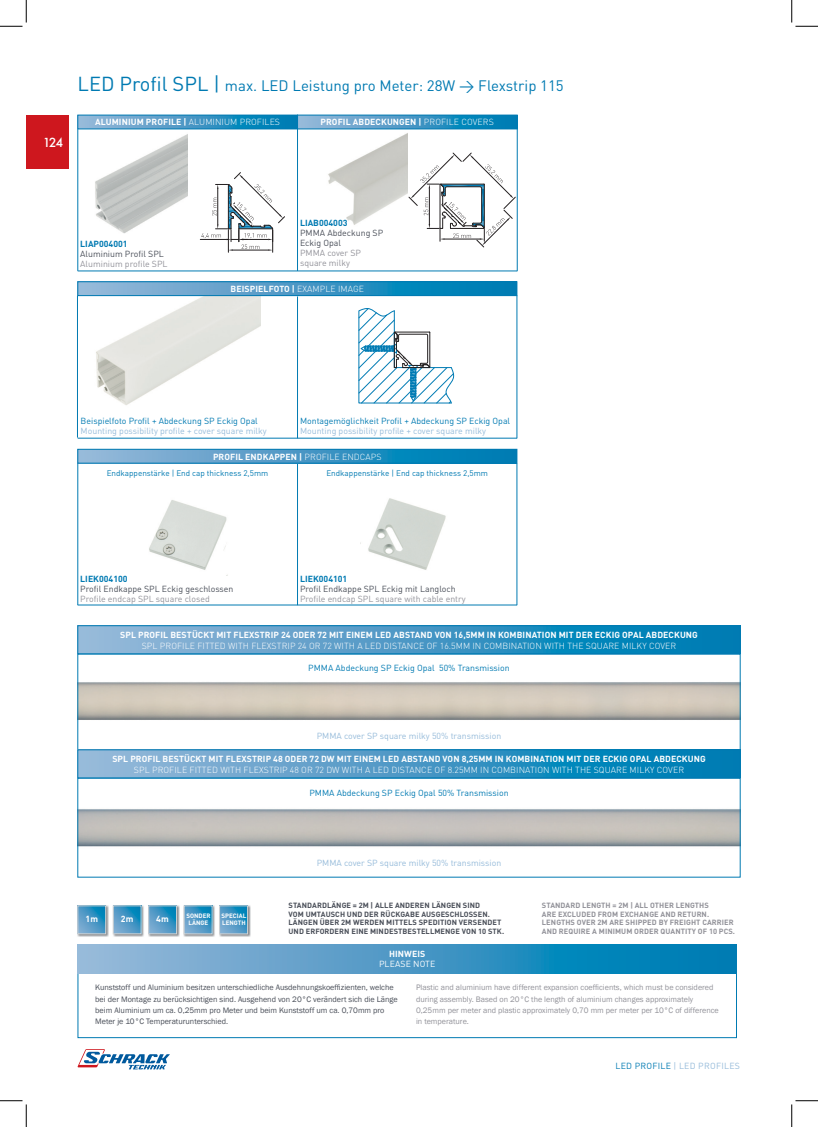
<style>
.page{position:relative;width:818px;height:1127px;background:#fff}
.page>*{position:absolute;margin:0;border:0;box-sizing:border-box;transform-origin:0 0}
.t1{font:15px "DIN Pro";color:#007ab2}
.t2{font:500 13.75px "Futura PT";color:#fff}
.t3{font:700 8.75px "DIN Pro";letter-spacing:.01em;color:#fff}
.t4{font:300 8.75px "DIN Pro";letter-spacing:.01em;color:#fff}
.t5{font:8.75px "DIN Pro";color:#007ab2}
.t6{font:8.75px "DIN Pro";color:#96bbda}
.t7{font:8.75px/10px "DIN Pro";color:#494e58}
.t8{font:8.75px/10px "DIN Pro";color:#929299}
.t9{font:700 8.75px "DIN Pro";color:#007ab2}
.t10{font:8.75px "DIN Pro";letter-spacing:.03em;color:#96bbda}
.t11{font:8.75px "DIN Pro";letter-spacing:.01em;color:#fff}
.t12{font:8.12px/11.2px "Franklin Gothic";color:#494e58}
.t13{font:8.12px/11.2px "Franklin Gothic";color:#929299}
.t14{font:8.12px "DIN Pro";color:#007ab2}
.t15{font:700 7.5px/8.8px "DIN Pro";letter-spacing:.01em;color:#494e58}
.t16{font:700 7.5px/8.8px "DIN Pro";letter-spacing:.01em;color:#929299}
.t17{font:7.5px/7.5px "DIN Pro";color:#fff;text-align:center}
.t18{font:700 6.25px/6.9px "DIN Pro";color:#fff}
.s1{font-size:20px}
.s2{font-weight:300}
.s3{color:#007ab2}
</style>
<div class="page">
<svg style="left:78px;top:1049px;width:92px;height:20px"></svg>
<div style="left:26px;top:115px;width:43px;height:53px;background:#ce171e"></div>
<img style="left:79px;top:129px;width:108px;height:105px">
<img style="left:86px;top:296px;width:174px;height:109px">
<img style="left:77px;top:905px;width:32px;height:31px">
<svg style="left:80px;top:907px;width:24px;height:24px"></svg>
<div style="left:78px;top:905px;width:28px;height:28px;border:1px solid #d1d3d4"></div>
<img style="left:112px;top:905px;width:32px;height:31px">
<svg style="left:115px;top:907px;width:24px;height:24px"></svg>
<div style="left:113px;top:905px;width:28px;height:28px;border:1px solid #d1d3d4"></div>
<img style="left:148px;top:905px;width:32px;height:31px">
<svg style="left:150px;top:907px;width:25px;height:24px"></svg>
<div style="left:148px;top:905px;width:29px;height:28px;border:1px solid #d1d3d4"></div>
<img style="left:183px;top:905px;width:32px;height:31px">
<svg style="left:186px;top:907px;width:24px;height:24px"></svg>
<div style="left:184px;top:905px;width:28px;height:28px;border:1px solid #d1d3d4"></div>
<svg style="left:78px;top:944px;width:659px;height:28px;background:#4498c5"></svg>
<img style="left:219px;top:905px;width:32px;height:31px">
<svg style="left:221px;top:907px;width:25px;height:24px"></svg>
<div style="left:219px;top:905px;width:29px;height:28px;border:1px solid #d1d3d4"></div>
<svg style="left:409px;top:153px;width:106px;height:94px"></svg>
<img style="left:310px;top:129px;width:97px;height:96px">
<hr style="left:517px;top:129px;width:1px;height:142px;background:#007ab2">
<svg style="left:299px;top:117px;width:216px;height:10px;background:#4498c5"></svg>
<div style="left:297px;top:115px;width:220px;height:14px;border:1px solid #007ab2"></div>
<svg style="left:200px;top:172px;width:85px;height:80px"></svg>
<hr style="left:297px;top:129px;width:1px;height:142px;background:#007ab2">
<svg style="left:80px;top:117px;width:216px;height:10px;background:#4498c5"></svg>
<div style="left:78px;top:115px;width:220px;height:14px;border:1px solid #007ab2"></div>
<hr style="left:78px;top:129px;width:1px;height:142px;background:#007ab2">
<hr style="left:78px;top:271px;width:439px;height:1px;background:#007ab2">
<hr style="left:297px;top:296px;width:1px;height:142px;background:#007ab2">
<svg style="left:80px;top:283px;width:435px;height:11px;background:#4498c5"></svg>
<div style="left:78px;top:281px;width:439px;height:15px;border:1px solid #007ab2"></div>
<hr style="left:78px;top:438px;width:439px;height:1px;background:#007ab2">
<hr style="left:77px;top:296px;width:1px;height:141px;background:#007ab2">
<img style="left:149px;top:500px;width:79px;height:75px">
<hr style="left:297px;top:463px;width:1px;height:142px;background:#007ab2">
<svg style="left:80px;top:451px;width:435px;height:10px;background:#4498c5"></svg>
<div style="left:78px;top:449px;width:439px;height:14px;border:1px solid #007ab2"></div>
<hr style="left:78px;top:463px;width:1px;height:142px;background:#007ab2">
<hr style="left:78px;top:604px;width:439px;height:1px;background:#007ab2">
<img style="left:368px;top:498px;width:78px;height:72px">
<svg style="left:359px;top:308px;width:96px;height:95px"></svg>
<hr style="left:517px;top:295px;width:1px;height:143px;background:#007ab2">
<hr style="left:517px;top:463px;width:1px;height:142px;background:#007ab2">
<div style="left:78px;top:653px;width:662px;height:96px;border:1px solid #007ab2"></div>
<svg style="left:80px;top:627px;width:658px;height:24px;background:#4498c5"></svg>
<div style="left:78px;top:625px;width:662px;height:28px;border:1px solid #007ab2"></div>
<img style="left:80px;top:809px;width:658px;height:38px">
<div style="left:78px;top:777px;width:662px;height:100px;border:1px solid #007ab2"></div>
<svg style="left:80px;top:751px;width:658px;height:24px;background:#4498c5"></svg>
<div style="left:78px;top:749px;width:662px;height:28px;border:1px solid #007ab2"></div>
<svg style="left:0;top:0;width:27px;height:27px"></svg>
<svg style="left:0;top:1100px;width:27px;height:26px"></svg>
<svg style="left:791px;top:0;width:27px;height:27px"></svg>
<svg style="left:791px;top:1100px;width:27px;height:26px"></svg>
<h2 class="t2" style="left:43px;top:134px;width:22px">124</h2>
<h1 class="t1" style="left:78px;top:76px;width:488px"><span class="s1">LED Profil SPL |</span> max. LED Leistung pro Meter: 28W → Flexstrip 115</h1>
<p class="t3" style="left:95px;top:116px;width:186px">ALUMINIUM PROFILE | <span class="s2">ALUMINIUM PROFILES</span></p>
<p class="t3" style="left:320px;top:116px;width:175px">PROFIL ABDECKUNGEN | <span class="s2">PROFILE COVERS</span></p>
<p class="t9" style="left:80px;top:238px;width:49px">LIAP004001</p>
<p class="t7" style="left:80px;top:249px;width:85px">Aluminium Profil SPL</p>
<p class="t8" style="left:80px;top:259px;width:89px">Aluminium profile SPL</p>
<p class="t9" style="left:300px;top:217px;width:49px">LIAB004003</p>
<p class="t7" style="left:300px;top:227px;width:85px">PMMA Abdeckung SP<br>Eckig Opal</p>
<p class="t8" style="left:300px;top:247px;width:63px">PMMA cover SP square milky</p>
<p class="t3" style="left:231px;top:283px;width:135px">BEISPIELFOTO | <span class="s2">EXAMPLE IMAGE</span></p>
<p class="t5" style="left:81px;top:415px;width:179px">Beispielfoto Profil + Abdeckung SP Eckig Opal</p>
<p class="t6" style="left:81px;top:425px;width:188px">Mounting possibility profile + cover square milky</p>
<p class="t14" style="left:107px;top:468px;width:163px">Endkappenstärke | End cap thickness 2,5mm</p>
<p class="t5" style="left:300px;top:415px;width:212px">Montagemöglichkeit Profil + Abdeckung SP Eckig Opal</p>
<p class="t6" style="left:300px;top:425px;width:188px">Mounting possibility profile + cover square milky</p>
<p class="t3" style="left:213px;top:450px;width:170px">PROFIL ENDKAPPEN | <span class="s2">PROFILE ENDCAPS</span></p>
<p class="t14" style="left:326px;top:468px;width:163px">Endkappenstärke | End cap thickness 2,5mm</p>
<p class="t9" style="left:80px;top:572px;width:49px">LIEK004100</p>
<p class="t7" style="left:80px;top:583px;width:155px">Profil Endkappe SPL Eckig geschlossen</p>
<p class="t8" style="left:80px;top:593px;width:131px">Profile endcap SPL square closed</p>
<p class="t9" style="left:300px;top:572px;width:49px">LIEK004101</p>
<p class="t7" style="left:300px;top:583px;width:157px">Profil Endkappe SPL Eckig mit Langloch</p>
<p class="t8" style="left:300px;top:593px;width:167px">Profile endcap SPL square with cable entry</p>
<p class="t3" style="left:120px;top:629px;width:579px">SPL PROFIL BESTÜCKT MIT FLEXSTRIP 24 ODER 72 MIT EINEM LED ABSTAND VON 16,5MM IN KOMBINATION MIT DER ECKIG OPAL ABDECKUNG</p>
<p class="t4" style="left:142px;top:640px;width:536px">SPL PROFILE FITTED WITH FLEXSTRIP 24 OR 72 WITH A LED DISTANCE OF 16.5MM IN COMBINATION WITH THE SQUARE MILKY COVER</p>
<p class="t5" style="left:308px;top:662px;width:203px">PMMA Abdeckung SP Eckig Opal 50% Transmission</p>
<p class="t6" style="left:317px;top:729px;width:186px">PMMA cover SP square milky 50% transmission</p>
<p class="t3" style="left:112px;top:752px;width:595px">SPL PROFIL BESTÜCKT MIT FLEXSTRIP 48 ODER 72 DW MIT EINEM LED ABSTAND VON 8,25MM IN KOMBINATION MIT DER ECKIG OPAL ABDECKUNG</p>
<p class="t4" style="left:134px;top:763px;width:552px">SPL PROFILE FITTED WITH FLEXSTRIP 48 OR 72 DW WITH A LED DISTANCE OF 8.25MM IN COMBINATION WITH THE SQUARE MILKY COVER</p>
<p class="t5" style="left:309px;top:786px;width:201px">PMMA Abdeckung SP Eckig Opal 50% Transmission</p>
<p class="t17" style="left:186px;top:911px;width:25px">DER<br>LÄNGE</p>
<p class="t3" style="left:85px;top:912px;width:14px">1m</p>
<p class="t3" style="left:121px;top:912px;width:14px">2m</p>
<p class="t3" style="left:156px;top:912px;width:14px">4m</p>
<p class="t18" style="left:186px;top:911px;width:26px;text-align:center">SONDER<br>LÄNGE</p>
<p class="t17" style="left:221px;top:911px;width:25px">DER<br>LÄNGE</p>
<p class="t18" style="left:222px;top:911px;width:26px">SPECIAL<br>LENGTH</p>
<p class="t18" style="left:224px;top:911px;width:23px">ONDER<br>LÄNGE</p>
<p class="t6" style="left:317px;top:857px;width:186px">PMMA cover SP square milky 50% transmission</p>
<p class="t15" style="left:288px;top:900px;width:217px">STANDARDLÄNGE = 2M | ALLE ANDEREN LÄNGEN SIND<br>VOM UMTAUSCH UND DER RÜCKGABE AUSGESCHLOSSEN.<br>LÄNGEN ÜBER 2M WERDEN MITTELS SPEDITION VERSENDET UND ERFORDERN EINE MINDESTBESTELLMENGE VON 10 STK.</p>
<p class="t16" style="left:542px;top:900px;width:195px">STANDARD LENGTH = 2M | ALL OTHER LENGTHS<br>ARE EXCLUDED FROM EXCHANGE AND RETURN.<br>LENGTHS OVER 2M ARE SHIPPED BY FREIGHT CARRIER AND REQUIRE A MINIMUM ORDER QUANTITY OF 10 PCS.</p>
<p class="t3" style="left:389px;top:947px;width:38px">HINWEIS</p>
<p class="t11" style="left:379px;top:957px;width:58px">PLEASE NOTE</p>
<p class="t12" style="left:95px;top:982px;width:304px">Kunststoff und Aluminium besitzen unterschiedliche Ausdehnungskoeffizienten, welche bei der Montage zu berücksichtigen sind. Ausgehend von 20°C verändert sich die Länge beim Aluminium um ca. 0,25mm pro Meter und beim Kunststoff um ca. 0,70mm pro Meter je 10°C Temperaturunterschied.</p>
<p class="t13" style="left:416px;top:982px;width:304px">Plastic and aluminium have different expansion coefficients, which must be considered during assembly. Based on 20°C the length of aluminium changes approximately 0,25mm per meter and plastic approximately 0,70 mm per meter per 10°C of difference in temperature.</p>
<p class="t10" style="left:615px;top:1059px;width:126px"><span class="s3">LED PROFILE</span> | LED PROFILES</p>
</div>
